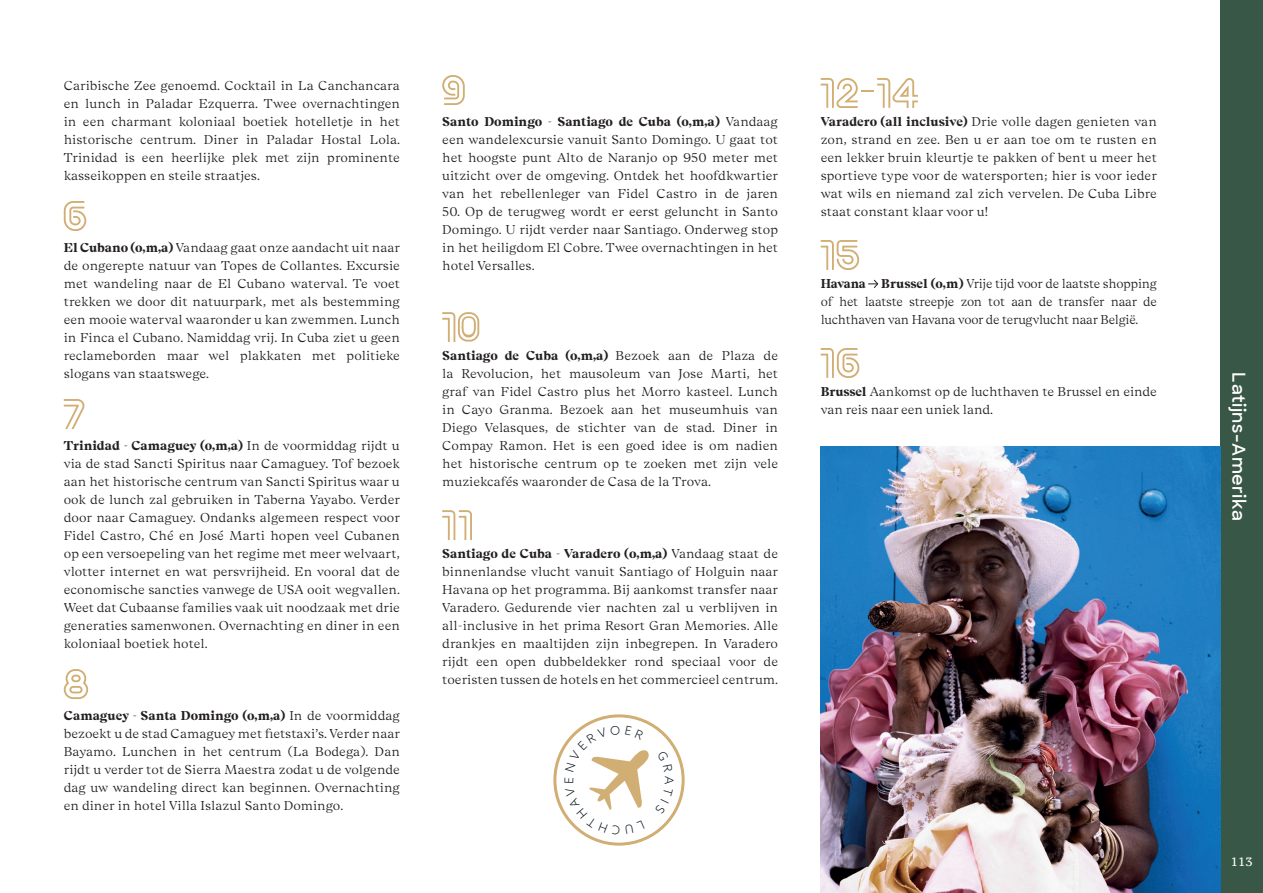
<style>
.page{position:relative;width:1263px;height:893px;background:#fff}
.page>*{position:absolute;margin:0;border:0;box-sizing:border-box;transform-origin:0 0}
.t1{font:600 18px "Sharp Sans";letter-spacing:.03em;color:#fff}
.t2{font:300 12.75px/18px "Beirut Display";color:#231f20;text-align:justify}
.t3{font:300 12.75px/18px "Beirut Display";color:#231f20;text-align:justify;scale:.96 1}
.t4{font:12px "PT Serif Caption";color:#fff}
.s1{font-weight:700}
</style>
<div class="page">
<div style="left:1220px;top:0;width:43px;height:893px;background:#395746"></div>
<img style="left:821px;top:446px;width:399px;height:447px">
<svg style="left:555px;top:716px;width:128px;height:128px"></svg>
<div style="left:553px;top:714px;width:132px;height:132px;border:3px solid #d1ae73;border-radius:50%"></div>
<svg style="left:64px;top:201px;width:22px;height:30px"></svg>
<svg style="left:64px;top:399px;width:20px;height:30px"></svg>
<svg style="left:64px;top:669px;width:24px;height:30px"></svg>
<svg style="left:442px;top:75px;width:23px;height:30px"></svg>
<svg style="left:442px;top:312px;width:37px;height:30px"></svg>
<svg style="left:442px;top:510px;width:30px;height:30px"></svg>
<svg style="left:821px;top:78px;width:97px;height:30px"></svg>
<svg style="left:821px;top:240px;width:38px;height:30px"></svg>
<svg style="left:868px;top:279px;width:11px;height:9px"></svg>
<svg style="left:821px;top:348px;width:38px;height:30px"></svg>
<svg style="left:564px;top:725px;width:110px;height:110px"></svg>
<p class="t2" style="left:64px;top:76px;width:338px">Caribische Zee genoemd. Cocktail in La Canchancara en lunch in Paladar Ezquerra. Twee overnachtingen in een charmant koloniaal boetiek hotelletje in het historische centrum. Diner in Paladar Hostal Lola.<br>Trinidad is een heerlijke plek met zijn prominente kasseikoppen en steile straatjes.</p>
<p class="t2" style="left:64px;top:238px;width:338px"><span class="s1">El Cubano (o,m,a)</span> Vandaag gaat onze aandacht uit naar de ongerepte natuur van Topes de Collantes. Excursie met wandeling naar de El Cubano waterval. Te voet trekken we door dit natuurpark, met als bestemming een mooie waterval waaronder u kan zwemmen. Lunch in Finca el Cubano. Namiddag vrij. In Cuba ziet u geen reclameborden maar wel plakkaten met politieke slogans van staatswege.</p>
<p class="t2" style="left:64px;top:436px;width:338px"><span class="s1">Trinidad - Camaguey (o,m,a)</span> In de voormiddag rijdt u via de stad Sancti Spiritus naar Camaguey. Tof bezoek aan het historische centrum van Sancti Spiritus waar u ook de lunch zal gebruiken in Taberna Yayabo. Verder door naar Camaguey. Ondanks algemeen respect voor Fidel Castro, Ché en José Marti hopen veel Cubanen op een versoepeling van het regime met meer welvaart, vlotter internet en wat persvrijheid. En vooral dat de economische sancties vanwege de USA ooit wegvallen.<br>Weet dat Cubaanse families vaak uit noodzaak met drie generaties samenwonen. Overnachting en diner in een koloniaal boetiek hotel.</p>
<p class="t2" style="left:64px;top:706px;width:338px"><span class="s1">Camaguey - Santa Domingo (o,m,a)</span> In de voormiddag bezoekt u de stad Camaguey met fietstaxi’s. Verder naar Bayamo. Lunchen in het centrum (La Bodega). Dan rijdt u verder tot de Sierra Maestra zodat u de volgende dag uw wandeling direct kan beginnen. Overnachting en diner in hotel Villa Islazul Santo Domingo.</p>
<p class="t2" style="left:442px;top:112px;width:337px"><span class="s1">Santo Domingo - Santiago de Cuba (o,m,a)</span> Vandaag een wandelexcursie vanuit Santo Domingo. U gaat tot het hoogste punt Alto de Naranjo op 950 meter met uitzicht over de omgeving. Ontdek het hoofdkwartier van het rebellenleger van Fidel Castro in de jaren</p>
<p class="t2" style="left:442px;top:202px;width:337px">50. Op de terugweg wordt er eerst geluncht in Santo Domingo. U rijdt verder naar Santiago. Onderweg stop in het heiligdom El Cobre. Twee overnachtingen in het hotel Versalles.</p>
<p class="t2" style="left:442px;top:346px;width:337px"><span class="s1">Santiago de Cuba (o,m,a)</span> Bezoek aan de Plaza de la Revolucion, het mausoleum van Jose Marti, het graf van Fidel Castro plus het Morro kasteel. Lunch in Cayo Granma. Bezoek aan het museumhuis van Diego Velasques, de stichter van de stad. Diner in Compay Ramon. Het is een goed idee is om nadien het historische centrum op te zoeken met zijn vele muziekcafés waaronder de Casa de la Trova.</p>
<p class="t2" style="left:442px;top:544px;width:337px"><span class="s1">Santiago de Cuba - Varadero (o,m,a)</span> Vandaag staat de binnenlandse vlucht vanuit Santiago of Holguin naar Havana op het programma. Bij aankomst transfer naar Varadero. Gedurende vier nachten zal u verblijven in all-inclusive in het prima Resort Gran Memories. Alle drankjes en maaltijden zijn inbegrepen. In Varadero rijdt een open dubbeldekker rond speciaal voor de toeristen tussen de hotels en het commercieel centrum.</p>
<p class="t2" style="left:821px;top:112px;width:338px"><span class="s1">Varadero (all inclusive)</span> Drie volle dagen genieten van zon, strand en zee. Ben u er aan toe om te rusten en een lekker bruin kleurtje te pakken of bent u meer het sportieve type voor de watersporten; hier is voor ieder wat wils en niemand zal zich vervelen. De Cuba Libre staat constant klaar voor u!</p>
<p class="t3" style="left:821px;top:274px;width:352px"><span class="s1">Havana Brussel (o,m)</span> Vrije tijd voor de laatste shopping of het laatste streepje zon tot aan de transfer naar de luchthaven van Havana voor de terugvlucht naar België.</p>
<p class="t2" style="left:821px;top:382px;width:338px"><span class="s1">Brussel</span> Aankomst op de luchthaven te Brussel en einde van reis naar een uniek land.</p>
<h1 class="t1" style="left:1252px;top:372px;width:150px;rotate:90deg">Latijns-Amerika</h1>
<p class="t4" style="left:1231px;top:854px;width:23px">113</p>
</div>
